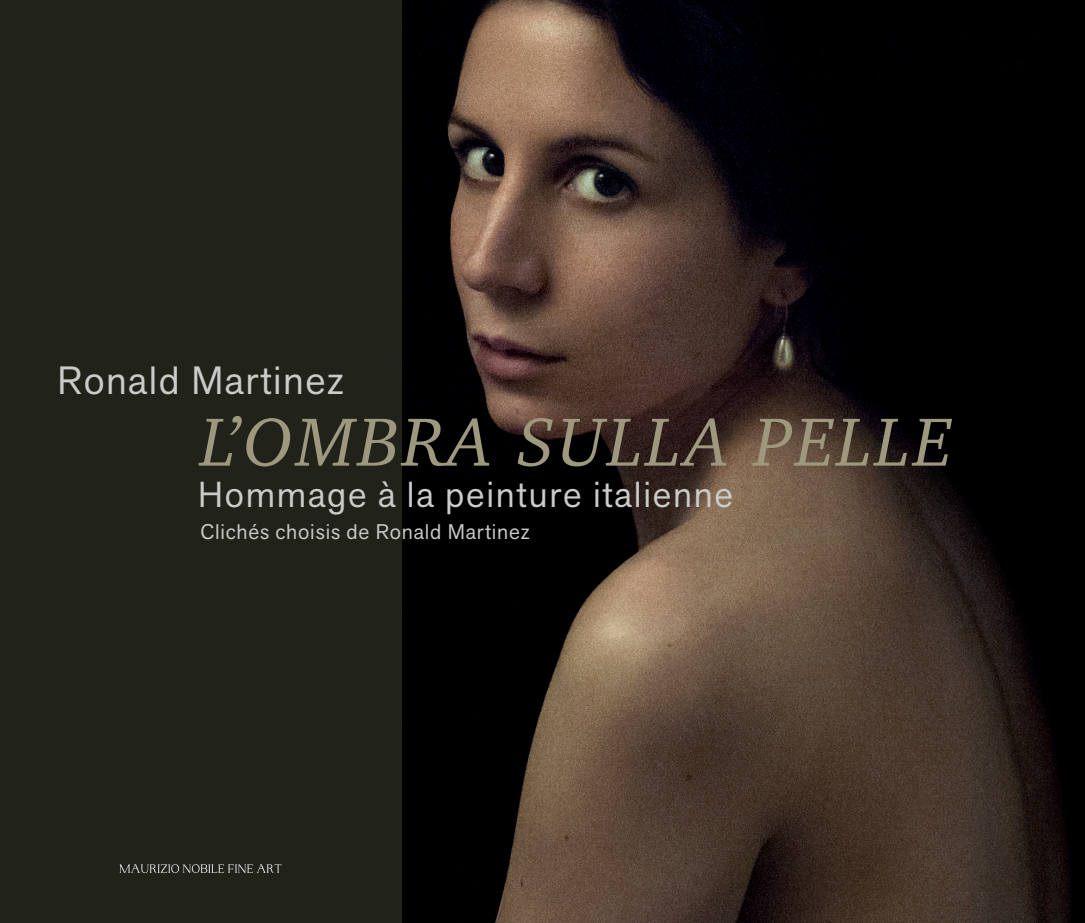
<style>
.page{position:relative;width:1085px;height:923px;background:#fff}
.page>*{position:absolute;margin:0;border:0;box-sizing:border-box;transform-origin:0 0}
.t1{font:italic 69.75px "Charter";letter-spacing:.05em;color:#9e997e}
.t2{font:39px "Akzid Grtsk Next";letter-spacing:.04em;color:#cbcbca}
.t3{font:35.85px "Akzid Grtsk Next";letter-spacing:.05em;color:#cbcbca}
.t4{font:21px "Akzid Grtsk Next";letter-spacing:.04em;color:#cbcbca}
</style>
<div class="page">
<img style="left:401px;top:0;width:683px;height:923px">
<div style="left:0;top:0;width:401px;height:923px;background:#21231b"></div>
<img style="left:119px;top:864px;width:162px;height:9px">
<h2 class="t2" style="left:57px;top:355px;width:288px">Ronald Martinez</h2>
<h1 class="t1" style="left:200px;top:383px;width:752px">L’OMBRA SULLA PELLE</h1>
<h3 class="t3" style="left:198px;top:472px;width:536px">Hommage à la peinture italienne</h3>
<p class="t4" style="left:200px;top:518px;width:331px">Clichés choisis de Ronald Martinez</p>
</div>
